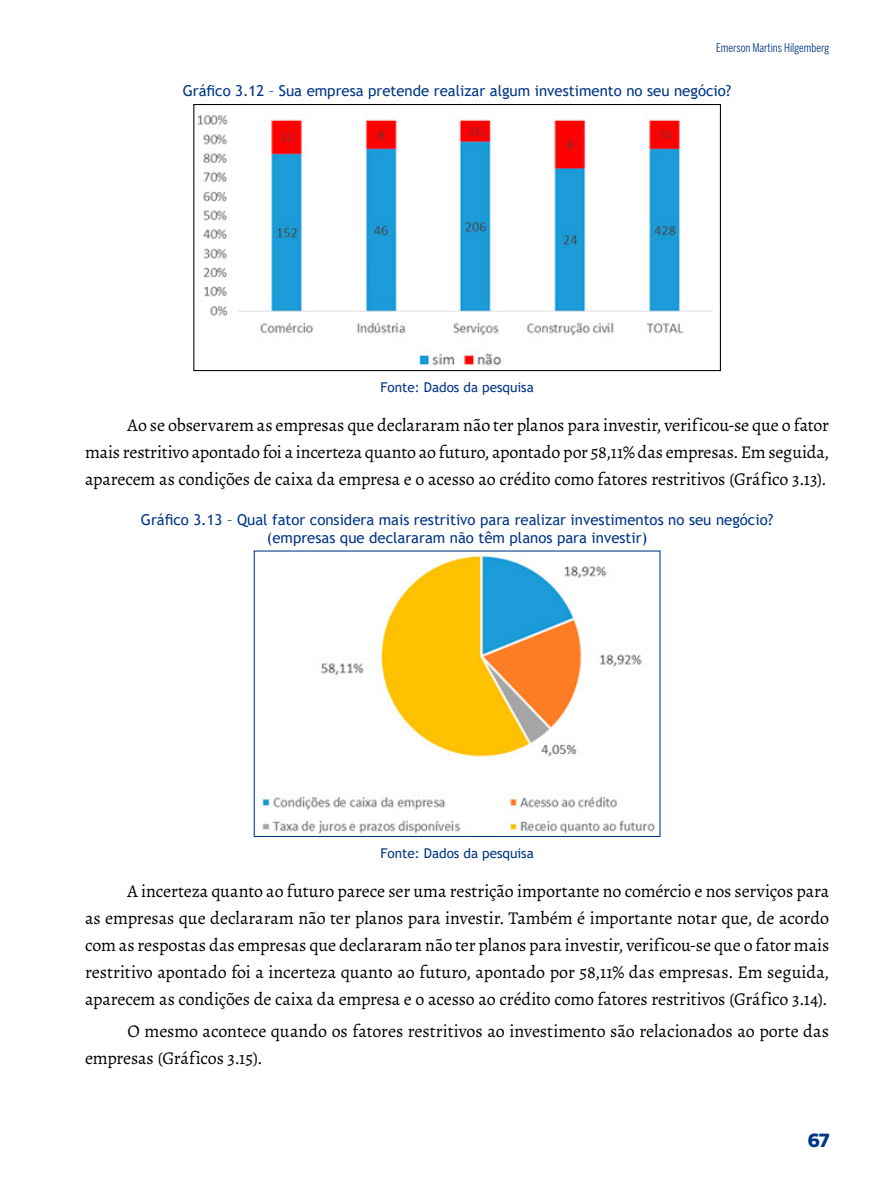
<style>
.page{position:relative;width:893px;height:1191px;background:#fff}
.page>*{position:absolute;margin:0;border:0;box-sizing:border-box;transform-origin:0 0}
.t1{font:18px/27px "Alegreya";letter-spacing:-.01em;color:#000;text-align:justify}
.t2{font:900 18px "Benton Sans";color:#003687}
.t3{font:15px/18px "Trebuchet MS";color:#003687;text-align:center}
.t4{font:13.5px "Trebuchet MS";color:#003687}
.t5{font:12px "Benton Sans Comp";color:#003687}
</style>
<div class="page">
<img style="left:197px;top:115px;width:516px;height:251px">
<div style="left:193px;top:104px;width:528px;height:267px;border:1px solid #000"></div>
<img style="left:262px;top:555px;width:393px;height:279px">
<div style="left:254px;top:550px;width:406px;height:287px;border:1px solid #003687"></div>
<p class="t5" style="left:716px;top:40px;width:115px">Emerson Martins Hilgemberg</p>
<p class="t3" style="left:183px;top:82px;width:550px">Gráfico 3.12 – Sua empresa pretende realizar algum investimento no seu negócio?</p>
<p class="t4" style="left:380px;top:378px;width:155px">Fonte: Dados da pesquisa</p>
<p class="t1" style="left:85px;top:412px;width:746px;text-indent:43px">Ao se observarem as empresas que declararam não ter planos para investir, verificou-se que o fator mais restritivo apontado foi a incerteza quanto ao futuro, apontado por 58,11% das empresas. Em seguida, aparecem as condições de caixa da empresa e o acesso ao crédito como fatores restritivos (Gráfico 3.13).</p>
<p class="t3" style="left:141px;top:510px;width:634px">Gráfico 3.13 – Qual fator considera mais restritivo para realizar investimentos no seu negócio? (empresas que declararam não têm planos para investir)</p>
<p class="t4" style="left:380px;top:844px;width:155px">Fonte: Dados da pesquisa</p>
<p class="t1" style="left:85px;top:878px;width:746px;text-indent:43px">A incerteza quanto ao futuro parece ser uma restrição importante no comércio e nos serviços para as empresas que declararam não ter planos para investir. Também é importante notar que, de acordo com as respostas das empresas que declararam não ter planos para investir, verificou-se que o fator mais restritivo apontado foi a incerteza quanto ao futuro, apontado por 58,11% das empresas. Em seguida, aparecem as condições de caixa da empresa e o acesso ao crédito como fatores restritivos (Gráfico 3.14).</p>
<p class="t1" style="left:85px;top:1017px;width:746px;text-indent:43px">O mesmo acontece quando os fatores restritivos ao investimento são relacionados ao porte das empresas (Gráficos 3.15).</p>
<p class="t2" style="left:808px;top:1129px;width:23px">67</p>
</div>
